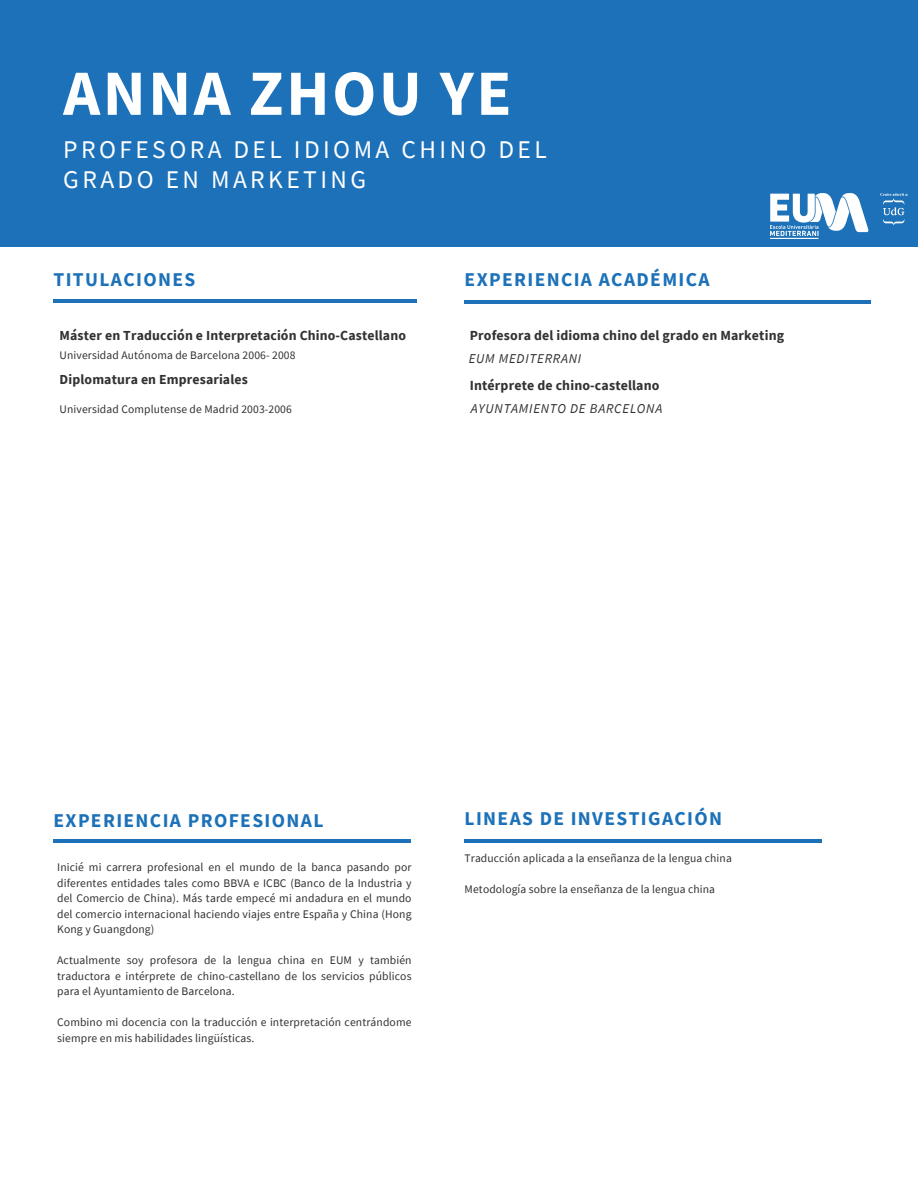
<style>
.page{position:relative;width:918px;height:1188px;background:#fff}
.page>*{position:absolute;margin:0;border:0;box-sizing:border-box;transform-origin:0 0}
.t1{font:700 64.5px "Source Sans Pro";letter-spacing:.04em;color:#fff}
.t2{font:25.5px/30.3px "Source Sans Pro";letter-spacing:.135em;color:#fff}
.t3{font:700 19.5px "Source Sans Pro";letter-spacing:.07em;color:#1c71b8}
.t4{font:700 13.8px "Source Sans Pro";letter-spacing:.01em;color:#323232}
.t5{font:italic 13.5px "Source Sans Pro";letter-spacing:.055em;color:#323232}
.t6{font:11.55px/15.5px "Source Sans Pro";letter-spacing:.01em;color:#323232;text-align:justify}
</style>
<div class="page">
<div style="left:0;top:0;width:918px;height:246px;background:#1c71b8"></div>
<hr style="left:54px;top:840px;width:357px;height:3px;background:#1c71b8">
<hr style="left:465px;top:301px;width:406px;height:3px;background:#1c71b8">
<hr style="left:54px;top:300px;width:363px;height:3px;background:#1c71b8">
<img style="left:770px;top:193px;width:137px;height:46px">
<hr style="left:465px;top:840px;width:357px;height:3px;background:#1c71b8">
<h3 class="t1" style="left:63px;top:51px;width:450px">ANNA ZHOU YE</h3>
<h5 class="t2" style="left:63px;top:134px;width:485px">PROFESORA DEL IDIOMA CHINO DEL<br>GRADO EN MARKETING</h5>
<h3 class="t3" style="left:54px;top:267px;width:143px">TITULACIONES</h3>
<p class="t3" style="left:465px;top:267px;width:247px">EXPERIENCIA ACADÉMICA</p>
<h4 class="t4" style="left:60px;top:326px;width:348px">Máster en Traducción e Interpretación Chino-Castellano</h4>
<h3 class="t6" style="left:60px;top:348px;width:237px">Universidad Autónoma de Barcelona 2006- 2008</h3>
<h5 class="t4" style="left:60px;top:371px;width:190px">Diplomatura en Empresariales</h5>
<h4 class="t6" style="left:60px;top:401px;width:234px">Universidad Complutense de Madrid 2003-2006</h4>
<h3 class="t4" style="left:470px;top:326px;width:316px">Profesora del idioma chino del grado en Marketing</h3>
<p class="t4" style="left:470px;top:376px;width:191px">Intérprete de chino-castellano</p>
<p class="t5" style="left:471px;top:400px;width:193px">AYUNTAMIENTO DE BARCELONA</p>
<p class="t5" style="left:469px;top:350px;width:114px">EUM MEDITERRANI</p>
<h2 class="t3" style="left:54px;top:808px;width:271px">EXPERIENCIA PROFESIONAL</h2>
<h1 class="t3" style="left:465px;top:806px;width:259px">LINEAS DE INVESTIGACIÓN</h1>
<h5 class="t6" style="left:57px;top:860px;width:356px">Inicié mi carrera profesional en el mundo de la banca pasando por diferentes entidades tales como BBVA e ICBC (Banco de la Industria y del Comercio de China). Más tarde empecé mi andadura en el mundo del comercio internacional haciendo viajes entre España y China (Hong Kong y Guangdong)</h5>
<p class="t6" style="left:57px;top:953px;width:356px">Actualmente soy profesora de la lengua china en EUM y también traductora e intérprete de chino-castellano de los servicios públicos para el Ayuntamiento de Barcelona.</p>
<h5 class="t6" style="left:57px;top:1015px;width:356px">Combino mi docencia con la traducción e interpretación centrándome siempre en mis habilidades lingüísticas.</h5>
<p class="t6" style="left:465px;top:851px;width:269px">Traducción aplicada a la enseñanza de la lengua china</p>
<p class="t6" style="left:465px;top:881px;width:252px">Metodología sobre la enseñanza de la lengua china</p>
</div>
